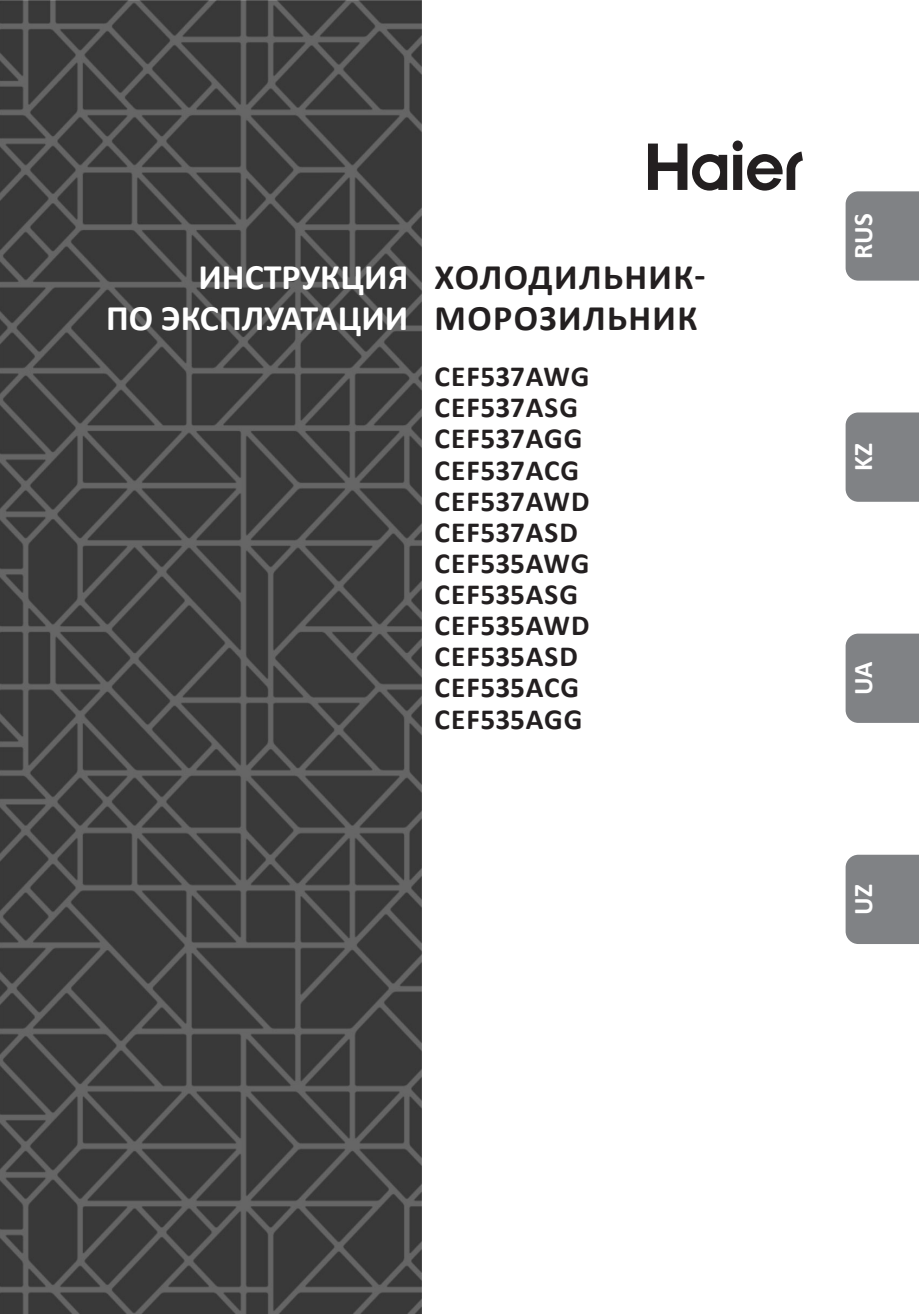
<style>
.page{position:relative;width:919px;height:1314px;background:#fff}
.page>*{position:absolute;margin:0;border:0;box-sizing:border-box;transform-origin:0 0}
.t1{font:700 36px/40.5px "Calibri";color:#fff;text-align:right}
.t2{font:700 36px/40.5px "Calibri";letter-spacing:.04em;color:#231f20}
.t3{font:700 29.25px/31.1px "Calibri";letter-spacing:.02em;color:#231f20}
.t4{font:700 27px "Calibri";color:#fff}
</style>
<div class="page">
<div style="left:845px;top:634px;width:73px;height:89px;background:#808285"></div>
<div style="left:845px;top:412px;width:73px;height:90px;background:#808285"></div>
<div style="left:845px;top:191px;width:73px;height:90px;background:#808285"></div>
<div style="left:845px;top:855px;width:73px;height:89px;background:#808285"></div>
<img style="left:0;top:0;width:421px;height:1314px">
<svg style="left:648px;top:140px;width:154px;height:51px"></svg>
<p class="t1" style="left:106px;top:256px;width:304px">ИНСТРУКЦИЯ<br>ПО ЭКСПЛУАТАЦИИ</p>
<p class="t2" style="left:434px;top:256px;width:272px">ХОЛОДИЛЬНИК-<br>МОРОЗИЛЬНИК</p>
<p class="t3" style="left:434px;top:361px;width:156px">CEF537AWG<br>CEF537ASG<br>CEF537AGG<br>CEF537ACG<br>CEF537AWD<br>CEF537ASD<br>CEF535AWG<br>CEF535ASG<br>CEF535AWD<br>CEF535ASD<br>CEF535ACG<br>CEF535AGG</p>
<p class="t4" style="left:844px;top:259px;width:47px;rotate:-90deg">RUS</p>
<p class="t4" style="left:844px;top:471px;width:29px;rotate:-90deg">KZ</p>
<p class="t4" style="left:844px;top:695px;width:35px;rotate:-90deg">UA</p>
<p class="t4" style="left:844px;top:915px;width:32px;rotate:-90deg">UZ</p>
</div>
